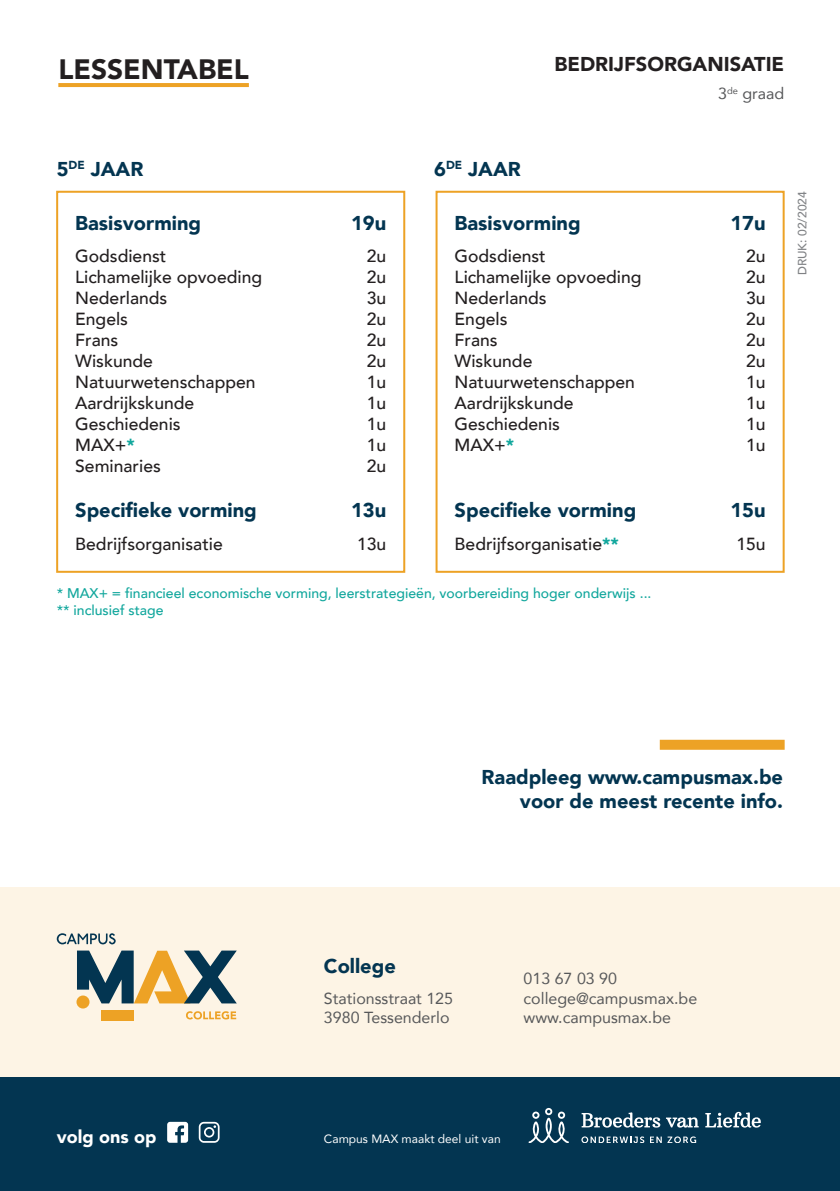
<style>
.page{position:relative;width:840px;height:1191px;background:#fff}
.page>*{position:absolute;margin:0;border:0;box-sizing:border-box;transform-origin:0 0}
.t1{font:900 28px "Avenir";color:#231f20}
.H3__of_titel_kaderstuk{font:900 20px/24px "Avenir";color:#033551;text-align:right}
.Broodtekst{font:900 20px "Avenir";color:#231f20}
.t2{font:900 18px "Avenir";color:#fff}
.Lestabel_vak_uur{font:500 17.6px "Avenir";color:#231f20}
.Broodtekst-2{font:16px/19.2px "Avenir";color:#57585a}
.Kleine_voetnoot{font:500 14px "Avenir";color:#12a79d}
.t3{font:12px "Avenir";color:#fff}
.t4{font:500 12px "Avenir";color:#808285}
.t5{font:900 11.6px "Avenir";color:#033551}
.s1{font-weight:900;color:#12a79d}
.s2{font-size:20px}
</style>
<div class="page">
<div style="left:0;top:887px;width:839px;height:207px;background:#fdf4e5"></div>
<div style="left:0;top:1077px;width:839px;height:114px;background:#033551"></div>
<svg style="left:581px;top:1112px;width:117px;height:15px"></svg>
<svg style="left:705px;top:1111px;width:55px;height:16px"></svg>
<svg style="left:581px;top:1136px;width:80px;height:6px"></svg>
<svg style="left:667px;top:1136px;width:28px;height:6px"></svg>
<svg style="left:528px;top:1108px;width:40px;height:34px"></svg>
<svg style="left:167px;top:1121px;width:21px;height:21px"></svg>
<svg style="left:199px;top:1121px;width:20px;height:21px"></svg>
<div style="left:102px;top:1009px;width:32px;height:11px;background:#eda225"></div>
<div style="left:76px;top:995px;width:13px;height:13px;background:#eda225;border-radius:50%"></div>
<svg style="left:57px;top:933px;width:59px;height:11px"></svg>
<svg style="left:77px;top:950px;width:160px;height:53px"></svg>
<svg style="left:186px;top:1011px;width:50px;height:8px"></svg>
<hr style="left:58px;top:83px;width:191px;height:4px;background:#eda225">
<div style="left:659px;top:739px;width:125px;height:10px;background:#eda225"></div>
<div style="left:435px;top:191px;width:349px;height:382px;border:2px solid #eda225"></div>
<div style="left:56px;top:191px;width:349px;height:382px;border:2px solid #eda225"></div>
<h1 class="t1" style="left:58px;top:45px;width:192px">LESSENTABEL</h1>
<p class="Broodtekst" style="left:554px;top:47px;width:231px">BEDRIJFSORGANISATIE</p>
<p class="Broodtekst-2" style="left:717px;top:83px;width:68px">3<sup>de</sup> graad</p>
<h2 class="H3__of_titel_kaderstuk" style="left:57px;top:156px;width:88px">5<sup>DE</sup> JAAR</h2>
<h2 class="H3__of_titel_kaderstuk" style="left:468px;top:156px;width:54px">JAAR</h2>
<p class="H3__of_titel_kaderstuk" style="left:454px;top:210px;width:127px">Basisvorming</p>
<p class="H3__of_titel_kaderstuk" style="left:730px;top:210px;width:37px">17u</p>
<p class="Lestabel_vak_uur" style="left:454px;top:241px;width:93px">Godsdienst</p>
<p class="Lestabel_vak_uur" style="left:745px;top:241px;width:21px">2u</p>
<p class="Lestabel_vak_uur" style="left:454px;top:262px;width:188px">Lichamelijke opvoeding</p>
<p class="Lestabel_vak_uur" style="left:745px;top:262px;width:21px">2u</p>
<p class="Lestabel_vak_uur" style="left:454px;top:283px;width:94px">Nederlands</p>
<p class="Lestabel_vak_uur" style="left:745px;top:283px;width:21px">3u</p>
<p class="Lestabel_vak_uur" style="left:454px;top:304px;width:54px">Engels</p>
<p class="Lestabel_vak_uur" style="left:745px;top:304px;width:21px">2u</p>
<p class="Lestabel_vak_uur" style="left:454px;top:325px;width:45px">Frans</p>
<p class="Lestabel_vak_uur" style="left:745px;top:325px;width:21px">2u</p>
<p class="Lestabel_vak_uur" style="left:454px;top:346px;width:79px">Wiskunde</p>
<p class="Lestabel_vak_uur" style="left:745px;top:346px;width:21px">2u</p>
<p class="Lestabel_vak_uur" style="left:454px;top:367px;width:182px">Natuurwetenschappen</p>
<p class="Lestabel_vak_uur" style="left:745px;top:367px;width:21px">1u</p>
<p class="Lestabel_vak_uur" style="left:454px;top:388px;width:120px">Aardrijkskunde</p>
<p class="Lestabel_vak_uur" style="left:745px;top:388px;width:21px">1u</p>
<p class="Lestabel_vak_uur" style="left:454px;top:409px;width:107px">Geschiedenis</p>
<p class="Lestabel_vak_uur" style="left:745px;top:409px;width:21px">1u</p>
<p class="Lestabel_vak_uur" style="left:454px;top:430px;width:61px">MAX+<span class="s1">*</span></p>
<p class="Lestabel_vak_uur" style="left:745px;top:430px;width:21px">1u</p>
<h2 class="t5" style="left:434px;top:155px;width:30px"><span class="s2">6</span>DE</h2>
<p class="H3__of_titel_kaderstuk" style="left:75px;top:210px;width:127px">Basisvorming</p>
<p class="H3__of_titel_kaderstuk" style="left:351px;top:210px;width:37px">19u</p>
<p class="Lestabel_vak_uur" style="left:75px;top:241px;width:93px">Godsdienst</p>
<p class="Lestabel_vak_uur" style="left:366px;top:241px;width:21px">2u</p>
<p class="Lestabel_vak_uur" style="left:75px;top:262px;width:188px">Lichamelijke opvoeding</p>
<p class="Lestabel_vak_uur" style="left:366px;top:262px;width:21px">2u</p>
<p class="Lestabel_vak_uur" style="left:75px;top:283px;width:94px">Nederlands</p>
<p class="Lestabel_vak_uur" style="left:366px;top:283px;width:21px">3u</p>
<p class="Lestabel_vak_uur" style="left:75px;top:304px;width:54px">Engels</p>
<p class="Lestabel_vak_uur" style="left:366px;top:304px;width:21px">2u</p>
<p class="Lestabel_vak_uur" style="left:75px;top:325px;width:45px">Frans</p>
<p class="Lestabel_vak_uur" style="left:366px;top:325px;width:21px">2u</p>
<p class="Lestabel_vak_uur" style="left:75px;top:346px;width:79px">Wiskunde</p>
<p class="Lestabel_vak_uur" style="left:366px;top:346px;width:21px">2u</p>
<p class="Lestabel_vak_uur" style="left:75px;top:367px;width:182px">Natuurwetenschappen</p>
<p class="Lestabel_vak_uur" style="left:366px;top:367px;width:21px">1u</p>
<p class="Lestabel_vak_uur" style="left:75px;top:388px;width:120px">Aardrijkskunde</p>
<p class="Lestabel_vak_uur" style="left:366px;top:388px;width:21px">1u</p>
<p class="Lestabel_vak_uur" style="left:75px;top:409px;width:107px">Geschiedenis</p>
<p class="Lestabel_vak_uur" style="left:366px;top:409px;width:21px">1u</p>
<p class="Lestabel_vak_uur" style="left:75px;top:430px;width:61px">MAX+<span class="s1">*</span></p>
<p class="Lestabel_vak_uur" style="left:366px;top:430px;width:21px">1u</p>
<p class="Lestabel_vak_uur" style="left:75px;top:451px;width:87px">Seminaries</p>
<p class="Lestabel_vak_uur" style="left:366px;top:451px;width:21px">2u</p>
<p class="H3__of_titel_kaderstuk" style="left:75px;top:498px;width:183px">Specifieke vorming</p>
<p class="H3__of_titel_kaderstuk" style="left:351px;top:498px;width:37px">13u</p>
<p class="Lestabel_vak_uur" style="left:75px;top:528px;width:149px">Bedrijfsorganisatie</p>
<p class="Lestabel_vak_uur" style="left:357px;top:528px;width:31px">13u</p>
<p class="Kleine_voetnoot" style="left:57px;top:581px;width:596px">* MAX+ = financieel economische vorming, leerstrategieën, voorbereiding hoger onderwijs ...</p>
<p class="Kleine_voetnoot" style="left:57px;top:598px;width:108px">** inclusief stage</p>
<p class="H3__of_titel_kaderstuk" style="left:454px;top:498px;width:183px">Specifieke vorming</p>
<p class="H3__of_titel_kaderstuk" style="left:730px;top:498px;width:37px">15u</p>
<p class="Lestabel_vak_uur" style="left:454px;top:528px;width:166px">Bedrijfsorganisatie<span class="s1">**</span></p>
<p class="Lestabel_vak_uur" style="left:736px;top:528px;width:31px">15u</p>
<p class="t4" style="left:791px;top:275px;width:85px;rotate:-90deg">DRUK: 02/2024</p>
<p class="t2" style="left:57px;top:1121px;width:101px">volg ons op</p>
<p class="H3__of_titel_kaderstuk" style="left:481px;top:765px;width:303px">Raadpleeg www.campusmax.be voor de meest recente info.</p>
<p class="H3__of_titel_kaderstuk" style="left:324px;top:953px;width:73px">College</p>
<p class="Broodtekst-2" style="left:324px;top:988px;width:130px">Stationsstraat 125<br>3980 Tessenderlo</p>
<p class="Broodtekst-2" style="left:523px;top:968px;width:175px">013 67 03 90 college@campusmax.be www.campusmax.be</p>
<p class="t3" style="left:324px;top:1129px;width:178px">Campus MAX maakt deel uit van</p>
</div>
